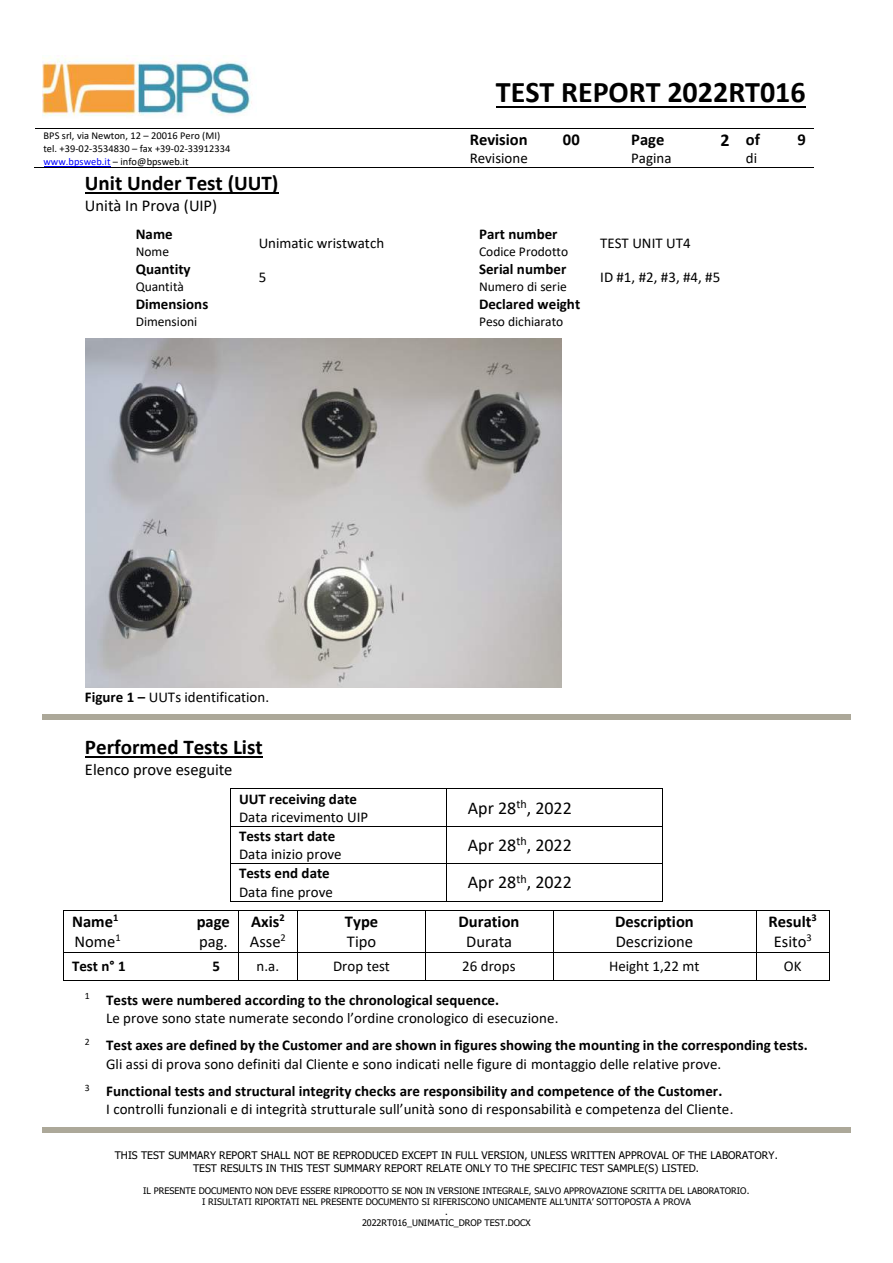
<style>
.page{position:relative;width:893px;height:1263px;background:#fff}
.page>*{position:absolute;margin:0;border:0;box-sizing:border-box;transform-origin:0 0}
.t1{font:700 30px "Calibri";color:#000}
.t2{font:700 21px "Calibri";color:#000}
.t3{font:18px "Calibri";color:#000}
.t4{font:700 16.5px/20.1px "Calibri";color:#000}
.t5{font:16.5px "Calibri";color:#000}
.t6{font:15px/18.1px "Calibri";color:#000}
.t7{font:700 15px/18.3px "Calibri";color:#000}
.t8{font:13.5px "Calibri";color:#000}
.t9{font:10.5px/12.6px "Tahoma";color:#000;text-align:center}
.t10{font:10.5px/12.9px "Calibri";letter-spacing:.005em;color:#000}
.t11{font:9px/10.8px "Tahoma";color:#000;text-align:center}
.s1{color:#00f}
.s2{font-size:18px}
.s3{font-weight:700}
.s4{font-weight:400}
</style>
<div class="page">
<img style="left:42px;top:57px;width:210px;height:59px">
<hr style="left:496px;top:106px;width:310px;height:2px;background:#000">
<hr style="left:44px;top:166px;width:67px;height:1px;background:#00f">
<hr style="left:35px;top:128px;width:403px;height:1px;background:#000">
<hr style="left:439px;top:128px;width:116px;height:1px;background:#000">
<hr style="left:556px;top:128px;width:37px;height:1px;background:#000">
<hr style="left:594px;top:128px;width:101px;height:1px;background:#000">
<hr style="left:696px;top:128px;width:42px;height:1px;background:#000">
<hr style="left:739px;top:128px;width:31px;height:1px;background:#000">
<hr style="left:770px;top:128px;width:44px;height:1px;background:#000">
<hr style="left:34px;top:168px;width:404px;height:1px;background:#000">
<hr style="left:437px;top:168px;width:118px;height:1px;background:#000">
<hr style="left:555px;top:168px;width:38px;height:1px;background:#000">
<hr style="left:593px;top:168px;width:102px;height:1px;background:#000">
<hr style="left:695px;top:168px;width:43px;height:1px;background:#000">
<hr style="left:737px;top:168px;width:33px;height:1px;background:#000">
<hr style="left:769px;top:168px;width:45px;height:1px;background:#000">
<hr style="left:85px;top:192px;width:193px;height:2px;background:#000">
<div style="left:42px;top:714px;width:808px;height:6px;background:#aca899"></div>
<hr style="left:85px;top:756px;width:178px;height:1px;background:#000">
<hr style="left:231px;top:789px;width:215px;height:1px;background:#000">
<hr style="left:447px;top:789px;width:215px;height:1px;background:#000">
<hr style="left:231px;top:789px;width:1px;height:37px;background:#000">
<hr style="left:446px;top:789px;width:1px;height:37px;background:#000">
<hr style="left:662px;top:789px;width:1px;height:37px;background:#000">
<hr style="left:231px;top:826px;width:215px;height:1px;background:#000">
<hr style="left:447px;top:826px;width:215px;height:1px;background:#000">
<hr style="left:231px;top:826px;width:1px;height:37px;background:#000">
<hr style="left:446px;top:826px;width:1px;height:37px;background:#000">
<hr style="left:662px;top:826px;width:1px;height:37px;background:#000">
<hr style="left:231px;top:863px;width:215px;height:1px;background:#000">
<hr style="left:447px;top:863px;width:215px;height:1px;background:#000">
<hr style="left:231px;top:864px;width:1px;height:37px;background:#000">
<hr style="left:231px;top:901px;width:215px;height:1px;background:#000">
<hr style="left:446px;top:864px;width:1px;height:37px;background:#000">
<hr style="left:447px;top:901px;width:215px;height:1px;background:#000">
<hr style="left:662px;top:864px;width:1px;height:37px;background:#000">
<hr style="left:64px;top:911px;width:174px;height:1px;background:#000">
<hr style="left:239px;top:911px;width:58px;height:1px;background:#000">
<hr style="left:298px;top:911px;width:127px;height:1px;background:#000">
<hr style="left:426px;top:911px;width:127px;height:1px;background:#000">
<hr style="left:553px;top:911px;width:203px;height:1px;background:#000">
<hr style="left:757px;top:911px;width:72px;height:1px;background:#000">
<hr style="left:64px;top:911px;width:1px;height:41px;background:#000">
<hr style="left:238px;top:911px;width:1px;height:41px;background:#000">
<hr style="left:297px;top:911px;width:1px;height:41px;background:#000">
<hr style="left:425px;top:911px;width:1px;height:41px;background:#000">
<hr style="left:553px;top:911px;width:1px;height:41px;background:#000">
<hr style="left:756px;top:911px;width:1px;height:41px;background:#000">
<hr style="left:829px;top:911px;width:1px;height:41px;background:#000">
<hr style="left:64px;top:952px;width:174px;height:1px;background:#000">
<hr style="left:239px;top:952px;width:58px;height:1px;background:#000">
<hr style="left:298px;top:952px;width:127px;height:1px;background:#000">
<hr style="left:426px;top:952px;width:127px;height:1px;background:#000">
<hr style="left:553px;top:952px;width:203px;height:1px;background:#000">
<hr style="left:757px;top:952px;width:72px;height:1px;background:#000">
<hr style="left:64px;top:980px;width:174px;height:1px;background:#000">
<svg style="left:238px;top:952px;width:1px;height:29px"></svg>
<hr style="left:239px;top:980px;width:58px;height:1px;background:#000">
<svg style="left:297px;top:952px;width:1px;height:29px"></svg>
<hr style="left:298px;top:980px;width:127px;height:1px;background:#000">
<svg style="left:425px;top:952px;width:1px;height:29px"></svg>
<hr style="left:426px;top:980px;width:127px;height:1px;background:#000">
<svg style="left:553px;top:953px;width:1px;height:27px"></svg>
<hr style="left:553px;top:980px;width:203px;height:1px;background:#000">
<svg style="left:756px;top:952px;width:1px;height:29px"></svg>
<hr style="left:757px;top:980px;width:72px;height:1px;background:#000">
<svg style="left:829px;top:952px;width:1px;height:29px"></svg>
<div style="left:42px;top:1127px;width:808px;height:6px;background:#aca899"></div>
<img style="left:85px;top:339px;width:476px;height:349px">
<h1 class="t1" style="left:496px;top:71px;width:311px">TEST REPORT 2022RT016</h1>
<p class="t10" style="left:44px;top:129px;width:189px">BPS srl, via Newton, 12 – 20016 Pero (MI) tel. +39-02-3534830 – fax +39-02-33912334 <span class="s1">www.bpsweb.it</span> – info@bpsweb.it</p>
<p class="t4" style="left:470px;top:129px;width:59px">Revision</p>
<p class="t6" style="left:470px;top:149px;width:60px">Revisione</p>
<p class="t4" style="left:563px;top:129px;width:18px">00</p>
<p class="t4" style="left:631px;top:129px;width:35px">Page</p>
<p class="t6" style="left:631px;top:149px;width:42px">Pagina</p>
<h2 class="t2" style="left:85px;top:168px;width:195px">Unit Under Test (UUT)</h2>
<p class="t5" style="left:85px;top:194px;width:134px">Unità In Prova (UIP)</p>
<p class="t7" style="left:136px;top:225px;width:39px">Name</p>
<p class="t8" style="left:136px;top:242px;width:35px">Nome</p>
<p class="t6" style="left:259px;top:233px;width:127px">Unimatic wristwatch</p>
<p class="t7" style="left:479px;top:225px;width:80px">Part number</p>
<p class="t8" style="left:479px;top:242px;width:91px">Codice Prodotto</p>
<p class="t6" style="left:600px;top:233px;width:92px">TEST UNIT UT4</p>
<p class="t4" style="left:721px;top:129px;width:41px"><span class="s2">2</span> of</p>
<p class="t6" style="left:746px;top:149px;width:13px">di</p>
<p class="t7" style="left:136px;top:260px;width:56px">Quantity</p>
<p class="t8" style="left:136px;top:277px;width:50px">Quantità</p>
<p class="t7" style="left:136px;top:295px;width:74px">Dimensions</p>
<p class="t8" style="left:136px;top:312px;width:63px">Dimensioni</p>
<p class="t6" style="left:259px;top:268px;width:9px">5</p>
<p class="t7" style="left:479px;top:260px;width:89px">Serial number</p>
<p class="t8" style="left:479px;top:277px;width:89px">Numero di serie</p>
<p class="t7" style="left:479px;top:295px;width:103px">Declared weight</p>
<p class="t8" style="left:479px;top:312px;width:86px">Peso dichiarato</p>
<p class="t6" style="left:600px;top:268px;width:122px">ID #1, #2, #3, #4, #5</p>
<p class="t4" style="left:797px;top:129px;width:10px">9</p>
<p class="t6" style="left:85px;top:687px;width:186px"><span class="s3">Figure 1 –</span> UUTs identification.</p>
<h2 class="t2" style="left:85px;top:732px;width:179px">Performed Tests List</h2>
<p class="t5" style="left:85px;top:758px;width:149px">Elenco prove eseguite</p>
<p class="t7" style="left:239px;top:789px;width:120px">UUT receiving date</p>
<p class="t6" style="left:239px;top:807px;width:131px">Data ricevimento UIP</p>
<p class="t7" style="left:239px;top:826px;width:98px">Tests start date</p>
<p class="t6" style="left:239px;top:845px;width:104px">Data inizio prove</p>
<p class="t4" style="left:72px;top:911px;width:48px">Name<sup>1</sup></p>
<p class="t4" style="left:197px;top:911px;width:35px">page</p>
<p class="t5" style="left:75px;top:930px;width:48px">Nome<sup>1</sup></p>
<p class="t5" style="left:199px;top:930px;width:30px">pag.</p>
<p class="t7" style="left:239px;top:864px;width:92px">Tests end date</p>
<p class="t6" style="left:239px;top:882px;width:95px">Data fine prove</p>
<p class="t4" style="left:250px;top:911px;width:38px">Axis<sup>2<br></sup><span class="s4">Asse</span><sup>2</sup></p>
<p class="t4" style="left:345px;top:911px;width:35px">Type</p>
<p class="t5" style="left:347px;top:930px;width:31px">Tipo</p>
<p class="t3" style="left:468px;top:795px;width:105px">Apr 28<sup>th</sup>, 2022</p>
<p class="t3" style="left:468px;top:832px;width:105px">Apr 28<sup>th</sup>, 2022</p>
<p class="t3" style="left:468px;top:870px;width:105px">Apr 28<sup>th</sup>, 2022</p>
<p class="t4" style="left:459px;top:911px;width:62px">Duration</p>
<p class="t5" style="left:466px;top:930px;width:48px">Durata</p>
<p class="t4" style="left:615px;top:911px;width:80px">Description</p>
<p class="t5" style="left:616px;top:930px;width:79px">Descrizione</p>
<p class="t4" style="left:769px;top:911px;width:50px;text-align:center">Result<sup>3<br></sup><span class="s4">Esito</span><sup>3</sup></p>
<p class="t7" style="left:72px;top:957px;width:55px">Test n° 1</p>
<p class="t7" style="left:212px;top:957px;width:9px">5</p>
<p class="t6" style="left:257px;top:957px;width:24px">n.a.</p>
<p class="t6" style="left:333px;top:957px;width:58px">Drop test</p>
<p class="t6" style="left:462px;top:957px;width:55px">26 drops</p>
<p class="t6" style="left:609px;top:957px;width:92px">Height 1,22 mt</p>
<p class="t6" style="left:784px;top:957px;width:19px">OK</p>
<p class="t6" style="left:106px;top:990px;width:454px;text-indent:-21px"><sup>1</sup> <span class="s3">Tests were numbered according to the chronological sequence.<br></span>Le prove sono state numerate secondo l’ordine cronologico di esecuzione.</p>
<p class="t7" style="left:106px;top:1036px;width:703px;text-indent:-21px"><sup>2</sup> Test axes are defined by the Customer and are shown in figures showing the mounting in the corresponding tests.<br><span class="s4">Gli assi di prova sono definiti dal Cliente e sono indicati nelle figure di montaggio delle relative prove.</span></p>
<p class="t6" style="left:106px;top:1081px;width:629px;text-indent:-21px"><sup>3</sup> <span class="s3">Functional tests and structural integrity checks are responsibility and competence of the Customer.<br></span>I controlli funzionali e di integrità strutturale sull’unità sono di responsabilità e competenza del Cliente.</p>
<p class="t9" style="left:115px;top:1149px;width:664px">THIS TEST SUMMARY REPORT SHALL NOT BE REPRODUCED EXCEPT IN FULL VERSION, UNLESS WRITTEN APPROVAL OF THE LABORATORY.<br>TEST RESULTS IN THIS TEST SUMMARY REPORT RELATE ONLY TO THE SPECIFIC TEST SAMPLE(S) LISTED.</p>
<p class="t11" style="left:143px;top:1185px;width:608px">IL PRESENTE DOCUMENTO NON DEVE ESSERE RIPRODOTTO SE NON IN VERSIONE INTEGRALE, SALVO APPROVAZIONE SCRITTA DEL LABORATORIO.<br>I RISULTATI RIPORTATI NEL PRESENTE DOCUMENTO SI RIFERISCONO UNICAMENTE ALL’UNITA’ SOTTOPOSTA A PROVA<br>.<br>2022RT016_UNIMATIC_DROP TEST.DOCX</p>
</div>
